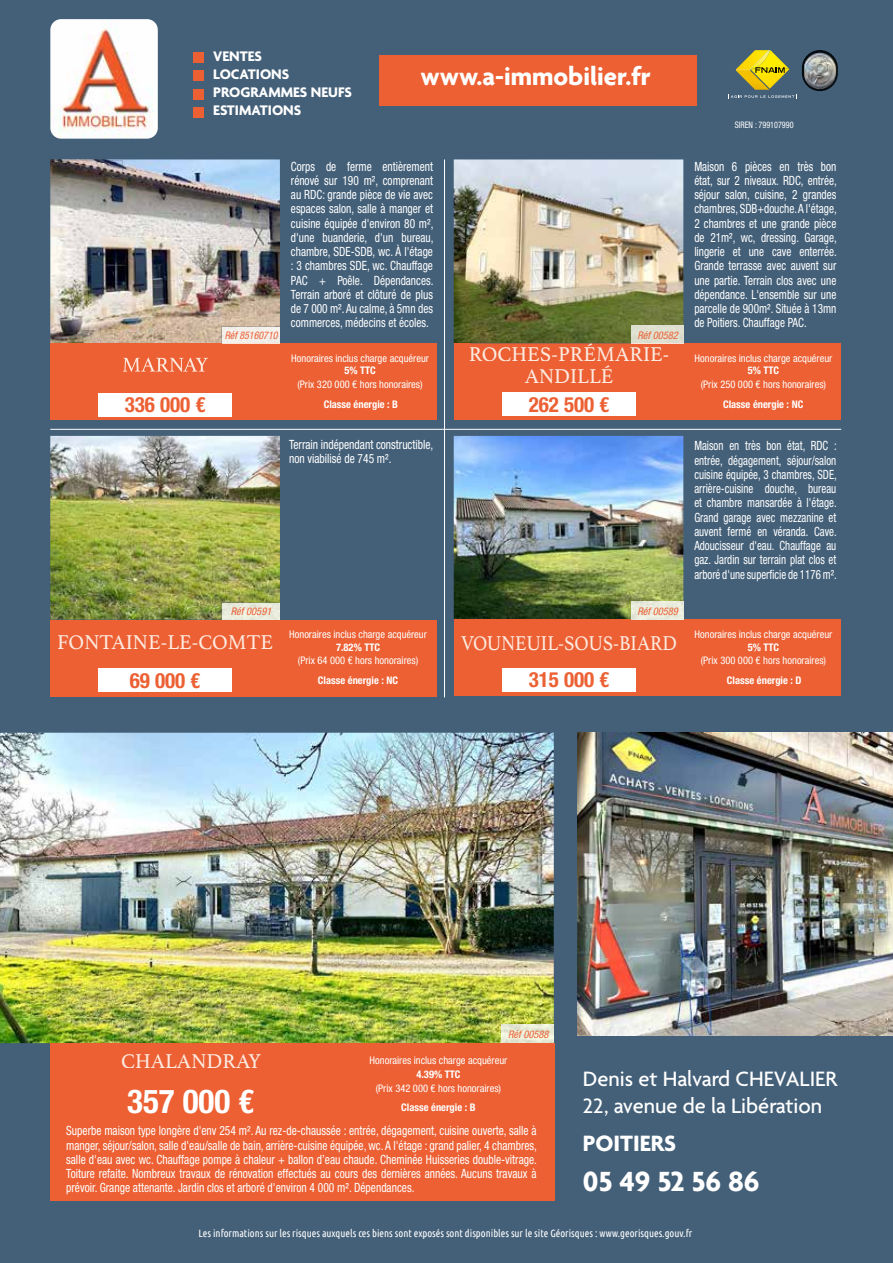
<style>
.page{position:relative;width:893px;height:1263px;background:#446078}
.page>*{position:absolute;margin:0;border:0;box-sizing:border-box;transform-origin:0 0}
.t1{font:700 condensed 33px "Helvetica Neue LT Std";color:#fff}
.t2{font:700 30px "Agenda";color:#fff}
.t3{font:700 27px "Agenda";color:#fff}
.t4{font:700 24px "Agenda";color:#fff}
.t5{font:500 22.5px/27px "Agenda";color:#fff}
.t6{font:21px "Athelas";color:#fdeae0}
.t7{font:700 condensed 21px "Helvetica Neue LT Std";color:#ec6033}
.t8{font:21px "Athelas";color:#fdeae0;scale:.91 1}
.t9{font:21px "Athelas";color:#f9f9fa}
.t10{font:700 15px/18px "Agenda";color:#fff}
.t11{font:condensed 12.75px/14.2px "Helvetica Neue LT Std";color:#fff;scale:.9 1}
.t12{font:condensed 12.75px/14.2px "Helvetica Neue LT Std";color:#fff;text-align:justify;scale:.88 1}
.t13{font:condensed 12.75px/14.2px "Helvetica Neue LT Std";color:#fff;text-align:justify;scale:.89 1}
.t14{font:condensed 12.75px/14.2px "Helvetica Neue LT Std";color:#fff;text-align:justify;scale:.86 1}
.t15{font:condensed 10.5px "Helvetica Neue LT Std";color:#fff}
.t16{font:10.5px "Ubuntu Condensed";color:#fff}
.t17{font:700 condensed 10.5px "Helvetica Neue LT Std";color:#fff}
.t18{font:italic condensed 10.5px "Helvetica Neue LT Std";color:#ec6033}
.t19{font:italic condensed 10.5px "Helvetica Neue LT Std";color:#ec6033;scale:.95 1}
.t20{font:condensed 9px "Helvetica Neue LT Std";color:#fff;scale:.9 1}
</style>
<div class="page">
<img style="left:50px;top:436px;width:230px;height:184px">
<img style="left:50px;top:159px;width:230px;height:184px">
<img style="left:454px;top:436px;width:229px;height:183px">
<img style="left:454px;top:159px;width:229px;height:184px">
<img style="left:0;top:733px;width:554px;height:310px">
<img style="left:578px;top:732px;width:315px;height:303px">
<div style="left:50px;top:1043px;width:505px;height:158px;background:#ec6033"></div>
<div style="left:379px;top:55px;width:318px;height:51px;background:#ec6033"></div>
<div style="left:50px;top:343px;width:387px;height:77px;background:#ec6033"></div>
<div style="left:50px;top:620px;width:387px;height:76px;background:#ec6033"></div>
<div style="left:454px;top:343px;width:387px;height:77px;background:#ec6033"></div>
<div style="left:454px;top:619px;width:387px;height:77px;background:#ec6033"></div>
<svg style="left:123px;top:358px;width:85px;height:14px"></svg>
<div style="left:98px;top:393px;width:134px;height:23px;background:#fff"></div>
<div style="left:98px;top:668px;width:134px;height:24px;background:#fff"></div>
<div style="left:502px;top:392px;width:134px;height:24px;background:#fff"></div>
<div style="left:502px;top:668px;width:134px;height:23px;background:#fff"></div>
<div style="left:193px;top:52px;width:11px;height:11px;background:#ec6033"></div>
<div style="left:193px;top:70px;width:11px;height:11px;background:#ec6033"></div>
<div style="left:193px;top:89px;width:11px;height:11px;background:#ec6033"></div>
<div style="left:193px;top:107px;width:11px;height:11px;background:#ec6033"></div>
<img style="left:50px;top:161px;width:73px;height:16px">
<img style="left:59px;top:164px;width:55px;height:10px">
<svg style="left:470px;top:326px;width:214px;height:18px;background:#7c8254"></svg>
<hr style="left:631px;top:343px;width:38px;height:1px;background:#fce3d5">
<svg style="left:728px;top:50px;width:69px;height:49px"></svg>
<img style="left:805px;top:53px;width:30px;height:35px">
<div style="left:802px;top:50px;width:36px;height:41px;border:2px solid #050a0d;border-radius:17px"></div>
<img style="left:50px;top:19px;width:108px;height:120px">
<svg style="left:221px;top:326px;width:60px;height:18px"></svg>
<img style="left:222px;top:327px;width:58px;height:16px">
<hr style="left:222px;top:343px;width:58px;height:1px;background:#fce3d5">
<img style="left:221px;top:602px;width:59px;height:18px">
<img style="left:222px;top:603px;width:58px;height:16px">
<svg style="left:683px;top:602px;width:1px;height:17px"></svg>
<img style="left:631px;top:602px;width:52px;height:17px">
<img style="left:501px;top:1025px;width:53px;height:17px">
<hr style="left:444px;top:159px;width:1px;height:538px;background:#fff">
<hr style="left:50px;top:429px;width:791px;height:1px;background:#fff">
<p class="t10" style="left:213px;top:49px;width:140px">VENTES<br>LOCATIONS<br>PROGRAMMES NEUFS<br>ESTIMATIONS</p>
<h3 class="t3" style="left:421px;top:62px;width:232px">www.a-immobilier.fr</h3>
<p class="t20" style="left:735px;top:119px;width:67px">SIREN : 799107990</p>
<h3 class="t7" style="left:125px;top:392px;width:82px">336 000 €</h3>
<p class="t19" style="left:225px;top:329px;width:57px">Réf 85160710</p>
<p class="t13" style="left:291px;top:159px;width:162px">Corps de ferme entièrement rénové sur 190 m², comprenant au RDC: grande pièce de vie avec espaces salon, salle à manger et cuisine équipée d'environ 80 m², d'une buanderie, d'un bureau, chambre, SDE-SDB, wc. À l'étage : 3 chambres SDE, wc. Chauffage PAC + Poêle. Dépendances.<br>Terrain arboré et clôturé de plus de 7 000 m². Au calme, à 5mn des commerces, médecins et écoles.</p>
<p class="t15" style="left:291px;top:352px;width:139px">Honoraires inclus charge acquéreur</p>
<p class="t17" style="left:344px;top:364px;width:33px">5% TTC</p>
<p class="t15" style="left:297px;top:378px;width:127px">(Prix 320 000 € hors honoraires)</p>
<p class="t18" style="left:637px;top:329px;width:42px">Réf 00582</p>
<h3 class="t9" style="left:469px;top:337px;width:202px">ROCHES-PRÉMARIE-</h3>
<h3 class="t6" style="left:525px;top:359px;width:90px">ANDILLÉ</h3>
<p class="t12" style="left:694px;top:159px;width:163px">Maison 6 pièces en très bon état, sur 2 niveaux. RDC, entrée, séjour salon, cuisine, 2 grandes chambres, SDB+douche. A l'étage, 2 chambres et une grande pièce de 21m², wc, dressing. Garage, lingerie et une cave enterrée.<br>Grande terrasse avec auvent sur une partie. Terrain clos avec une dépendance. L'ensemble sur une parcelle de 900m². Située à 13mn de Poitiers. Chauffage PAC.</p>
<p class="t15" style="left:694px;top:352px;width:139px">Honoraires inclus charge acquéreur</p>
<p class="t17" style="left:748px;top:364px;width:33px">5% TTC</p>
<p class="t15" style="left:701px;top:378px;width:127px">(Prix 250 000 € hors honoraires)</p>
<h3 class="t7" style="left:529px;top:391px;width:82px">262 500 €</h3>
<p class="t17" style="left:324px;top:398px;width:76px">Classe énergie : B</p>
<p class="t17" style="left:723px;top:398px;width:82px">Classe énergie : NC</p>
<p class="t11" style="left:289px;top:437px;width:162px">Terrain indépendant constructible, non viabilisé de 745 m².</p>
<p class="t18" style="left:231px;top:605px;width:42px">Réf 00591</p>
<p class="t18" style="left:637px;top:605px;width:42px">Réf 00589</p>
<p class="t14" style="left:694px;top:439px;width:167px">Maison en très bon état, RDC : entrée, dégagement, séjour/salon cuisine équipée, 3 chambres, SDE, arrière-cuisine douche, bureau et chambre mansardée à l'étage.<br>Grand garage avec mezzanine et auvent fermé en véranda. Cave.<br>Adoucisseur d'eau. Chauffage au gaz. Jardin sur terrain plat clos et arboré d'une superficie de 1176 m².</p>
<h3 class="t6" style="left:57px;top:625px;width:217px">FONTAINE-LE-COMTE</h3>
<h3 class="t7" style="left:130px;top:667px;width:72px">69 000 €</h3>
<p class="t15" style="left:289px;top:628px;width:139px">Honoraires inclus charge acquéreur</p>
<p class="t17" style="left:336px;top:641px;width:46px">7.82% TTC</p>
<p class="t15" style="left:298px;top:654px;width:122px">(Prix 64 000 € hors honoraires)</p>
<h3 class="t8" style="left:461px;top:627px;width:239px">VOUNEUIL-SOUS-BIARD</h3>
<p class="t15" style="left:694px;top:628px;width:139px">Honoraires inclus charge acquéreur</p>
<p class="t17" style="left:748px;top:640px;width:33px">5% TTC</p>
<p class="t15" style="left:701px;top:654px;width:127px">(Prix 300 000 € hors honoraires)</p>
<h3 class="t7" style="left:529px;top:667px;width:82px">315 000 €</h3>
<p class="t17" style="left:318px;top:673px;width:82px">Classe énergie : NC</p>
<p class="t17" style="left:727px;top:674px;width:76px">Classe énergie : D</p>
<p class="t18" style="left:508px;top:1028px;width:42px">Réf 00588</p>
<h3 class="t6" style="left:121px;top:1044px;width:141px">CHALANDRAY</h3>
<p class="t15" style="left:370px;top:1054px;width:139px">Honoraires inclus charge acquéreur</p>
<p class="t17" style="left:401px;top:1100px;width:76px">Classe énergie : B</p>
<p class="t17" style="left:416px;top:1068px;width:46px">4.39% TTC</p>
<p class="t15" style="left:376px;top:1082px;width:127px">(Prix 342 000 € hors honoraires)</p>
<h1 class="t1" style="left:127px;top:1081px;width:128px">357 000 €</h1>
<p class="t11" style="left:66px;top:1123px;width:525px;text-align:justify">Superbe maison type longère d'env 254 m². Au rez-de-chaussée : entrée, dégagement, cuisine ouverte, salle à manger, séjour/salon, salle d'eau/salle de bain, arrière-cuisine équipée, wc. A l'étage : grand palier, 4 chambres, salle d'eau avec wc. Chauffage pompe à chaleur + ballon d’eau chaude. Cheminée Huisseries double-vitrage.<br>Toiture refaite. Nombreux travaux de rénovation effectués au cours des dernières années. Aucuns travaux à prévoir. Grange attenante. Jardin clos et arboré d'environ 4 000 m². Dépendances.</p>
<h3 class="t5" style="left:583px;top:1066px;width:256px">Denis et Halvard CHEVALIER<br>22, avenue de la Libération</h3>
<h3 class="t4" style="left:583px;top:1130px;width:95px">POITIERS</h3>
<h2 class="t2" style="left:583px;top:1166px;width:178px">05 49 52 56 86</h2>
<p class="t16" style="left:198px;top:1227px;width:495px">Les informations sur les risques auxquels ces biens sont exposés sont disponibles sur le site Géorisques : www.georisques.gouv.fr</p>
</div>
